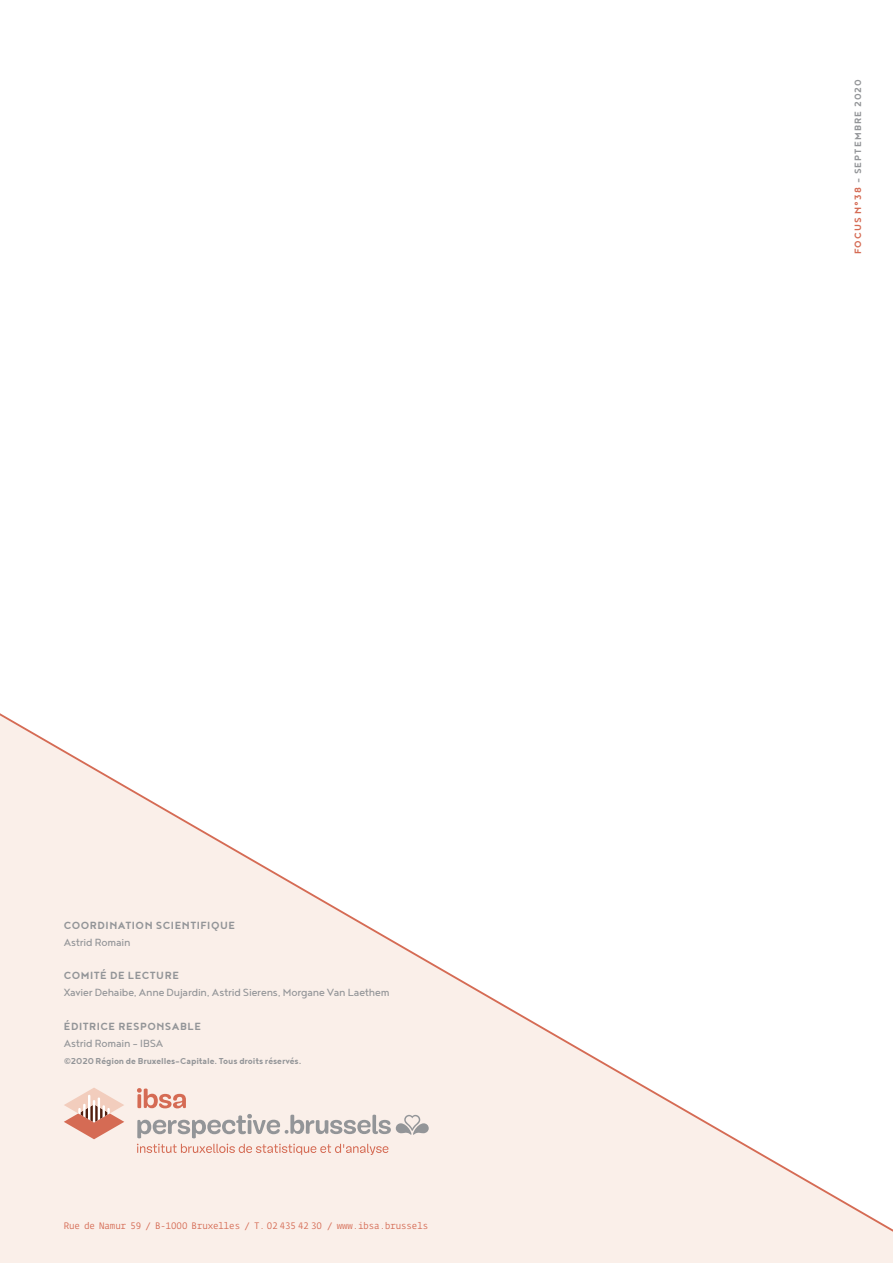
<style>
.page{position:relative;width:893px;height:1263px;background:#fff}
.page>*{position:absolute;margin:0;border:0;box-sizing:border-box;transform-origin:0 0}
.t1{font:12.75px "Noyh";letter-spacing:-.015em;color:#939598}
.t2{font:700 12.75px "Noyh";letter-spacing:.04em;color:#939598}
.t3{font:700 11.25px "Noyh";letter-spacing:.09em;color:#939598}
.t4{font:700 10.5px "Noyh";letter-spacing:-.005em;color:#939598}
.t5{font:9.3px "Fedra Mono Std";letter-spacing:-.01em;color:#d56b54}
.s1{color:#d56b54}
</style>
<div class="page">
<div style="left:0;top:1249px;width:893px;height:14px;background:#faefe9"></div>
<svg style="left:0;top:713px;width:893px;height:536px"></svg>
<svg style="left:64px;top:1087px;width:60px;height:52px;background:#e8bfb3"></svg>
<svg style="left:137px;top:1144px;width:251px;height:11px;background:#f1cfc5"></svg>
<svg style="left:137px;top:1088px;width:49px;height:20px"></svg>
<svg style="left:137px;top:1114px;width:292px;height:24px;background:#d7d1ce"></svg>
<p class="t2" style="left:64px;top:918px;width:173px">COORDINATION SCIENTIFIQUE</p>
<p class="t1" style="left:64px;top:935px;width:68px">Astrid Romain</p>
<p class="t2" style="left:64px;top:968px;width:117px">COMITÉ DE LECTURE</p>
<p class="t1" style="left:64px;top:985px;width:327px">Xavier Dehaibe, Anne Dujardin, Astrid Sierens, Morgane Van Laethem</p>
<p class="t2" style="left:64px;top:1019px;width:139px">ÉDITRICE RESPONSABLE</p>
<p class="t1" style="left:64px;top:1036px;width:101px">Astrid Romain - IBSA</p>
<p class="t4" style="left:64px;top:1054px;width:239px">©2020 Région de Bruxelles-Capitale. Tous droits réservés.</p>
<p class="t5" style="left:64px;top:1220px;width:366px">Rue de Namur 59 / B-1000 Bruxelles / T. 02 435 42 30 / www.ibsa.brussels</p>
<p class="t3" style="left:851px;top:254px;width:176px;rotate:-90deg"><span class="s1">FOCUS N°38</span> – SEPTEMBRE 2020</p>
</div>
